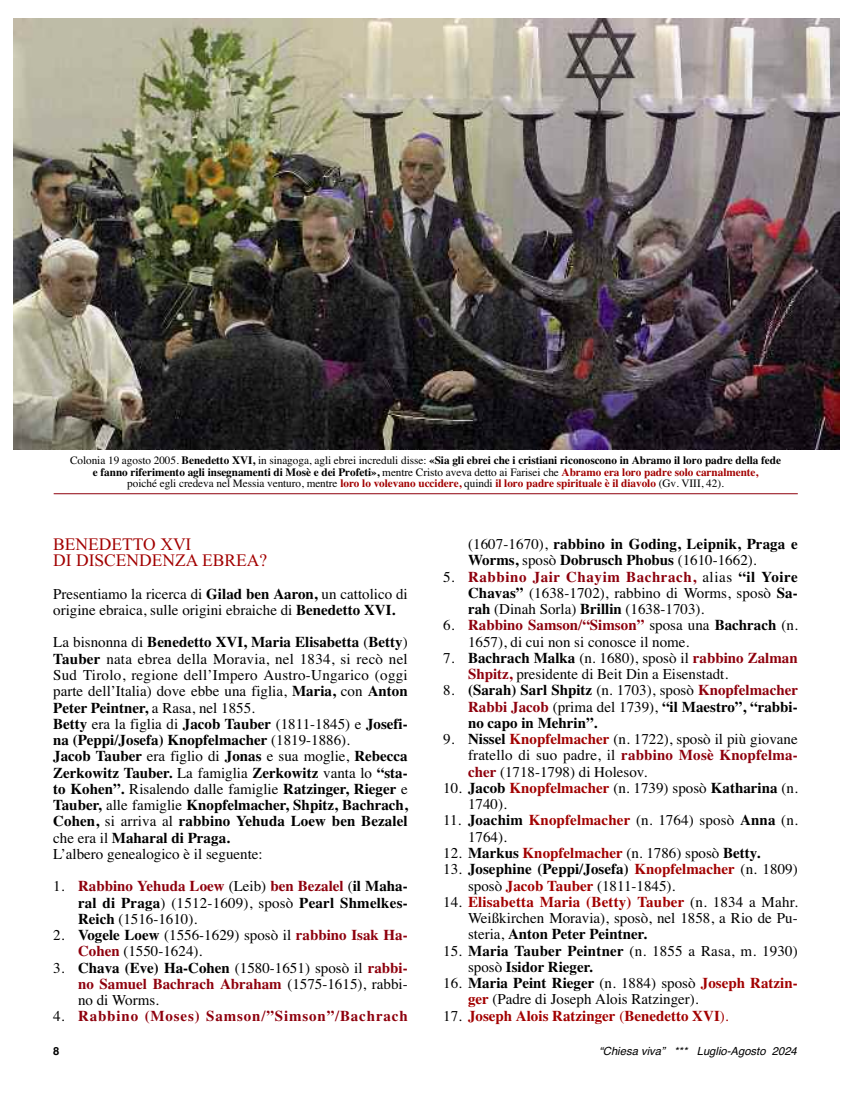
<style>
.page{position:relative;width:851px;height:1117px;background:#fff}
.page>*{position:absolute;margin:0;border:0;box-sizing:border-box;transform-origin:0 0}
.t1{font:17.5px/16.2px "Times New Roman";color:#a20000}
.t2{font:15px/16.2px "Times";color:#000}
.t3{font:700 15px/16.2px "Times";color:#000}
.t4{font:700 15px "Times";letter-spacing:.055em;color:#8e000d}
.t5{font:700 15px "Times";color:#a20000}
.t6{font:11.25px/11.2px "Times";letter-spacing:-.005em;color:#000;text-align:center}
.t7{font:italic 11.25px "Helvetica";color:#000}
.t8{font:700 11.25px "Helvetica";color:#000}
.s1{font-weight:700}
.s2{font-weight:700;color:#a20000}
.s3{font-weight:700;color:#8e000d}
.s4{font-weight:400;color:#000}
.s5{font-weight:400}
.s6{color:#8e000d}
</style>
<div class="page">
<img style="left:13px;top:19px;width:825px;height:430px">
<hr style="left:54px;top:493px;width:743px;height:1px;background:#8e000d">
<p class="t6" style="left:70px;top:454px;width:712px">Colonia 19 agosto 2005. <span class="s1">Benedetto XVI,</span> in sinagoga, agli ebrei increduli disse: <span class="s1">«Sia gli ebrei che i cristiani riconoscono in Abramo il loro padre della fede e fanno riferimento agli insegnamenti di Mosè e dei Profeti»,</span> mentre Cristo aveva detto ai Farisei che <span class="s2">Abramo era loro padre solo carnalmente,<br></span>poiché egli credeva nel Messia venturo, mentre <span class="s2">loro lo volevano uccidere,</span> quindi <span class="s2">il loro padre spirituale è il diavolo</span> (Gv. VIII, 42).</p>
<p class="t1" style="left:53px;top:535px;width:215px">BENEDETTO XVI<br>DI DISCENDENZA EBREA?</p>
<p class="t2" style="left:53px;top:585px;width:356px">Presentiamo la ricerca di <span class="s1">Gilad ben Aaron,</span> un cattolico di origine ebraica, sulle origini ebraiche di <span class="s1">Benedetto XVI.</span></p>
<p class="t2" style="left:53px;top:634px;width:356px">La bisnonna di <span class="s1">Benedetto XVI, Maria Elisabetta</span> (<span class="s1">Betty</span>)<br><span class="s1">Tauber</span> nata ebrea della Moravia, nel 1834, si recò nel Sud Tirolo, regione dell’Impero Austro-Ungarico (oggi parte dell’Italia) dove ebbe una figlia, <span class="s1">Maria,</span> con <span class="s1">Anton Peter Peintner,</span> a Rasa, nel 1855.<br><span class="s1">Betty</span> era la figlia di <span class="s1">Jacob Tauber</span> (1811-1845) e <span class="s1">Josefi&shy;na (Peppi/Josefa) Knopfelmacher</span> (1819-1886).<br><span class="s1">Jacob Tauber</span> era figlio di <span class="s1">Jonas</span> e sua moglie, <span class="s1">Rebecca Zerkowitz Tauber.</span> La famiglia <span class="s1">Zerkowitz</span> vanta lo <span class="s1">“sta&shy;to Kohen”.</span> Risalendo dalle famiglie <span class="s1">Ratzinger, Rieger</span> e <span class="s1">Tauber,</span> alle famiglie <span class="s1">Knopfelmacher, Shpitz, Bachrach, Cohen,</span> si arriva al <span class="s1">rabbino Yehuda Loew ben Bezalel </span>che era il <span class="s1">Maharal di Praga.<br></span>L’albero genealogico è il seguente:</p>
<p class="t2" style="left:78px;top:877px;width:331px;text-align:justify;text-indent:-25px">1. <span class="s3">Rabbino Yehuda Loew</span> (Leib) <span class="s3">ben Bezalel</span> (<span class="s1">il Maha&shy;ral di Praga</span>) (1512-1609), sposò <span class="s1">Pearl Shmelkes-Reich</span> (1516-1610).</p>
<p class="t2" style="left:78px;top:926px;width:331px;text-indent:-25px">2. <span class="s1">Vogele Loew</span> (1556-1629) sposò il <span class="s3">rabbino Isak Ha-<br>Cohen</span> (1550-1624).</p>
<p class="t2" style="left:78px;top:959px;width:331px;text-align:justify;text-indent:-25px">3. <span class="s1">Chava (Eve) Ha-Cohen</span> (1580-1651) sposò il <span class="s3">rabbi&shy;no Samuel Bachrach Abraham</span> (1575-1615), rabbi&shy;no di Worms.</p>
<p class="t4" style="left:53px;top:1007px;width:356px"><span class="s4">4.</span> Rabbino (Moses) Samson/”Simson”/Bachrach</p>
<p class="t8" style="left:53px;top:1043px;width:8px">8</p>
<p class="t7" style="left:599px;top:1043px;width:199px">“Chiesa viva” *** Luglio-Agosto 2024</p>
<p class="t3" style="left:468px;top:535px;width:331px"><span class="s5">(1607-1670),</span> rabbino in Goding, Leipnik, Praga e<br>Worms, <span class="s5">sposò</span> Dobrusch Phobus <span class="s5">(1610-1662).</span></p>
<p class="t2" style="left:468px;top:568px;width:331px;text-align:justify;text-indent:-25px">5. <span class="s3">Rabbino Jair Chayim Bachrach,</span> alias <span class="s1">“il Yoire Chavas”</span> (1638-1702), rabbino di Worms, sposò <span class="s1">Sa&shy;rah</span> (Dinah Sorla) <span class="s1">Brillin</span> (1638-1703).</p>
<p class="t2" style="left:468px;top:617px;width:331px;text-indent:-25px">6. <span class="s3">Rabbino Samson/“Simson”</span> sposa una <span class="s1">Bachrach</span> (n.<br>1657), di cui non si conosce il nome.</p>
<p class="t2" style="left:468px;top:649px;width:331px;text-indent:-25px">7. <span class="s1">Bachrach Malka</span> (n. 1680), sposò il <span class="s3">rabbino Zalman<br>Shpitz,</span> presidente di Beit Din a Eisenstadt.</p>
<p class="t3" style="left:468px;top:682px;width:331px;text-align:justify;text-indent:-25px"><span class="s5">8.</span> (Sarah) Sarl Shpitz <span class="s5">(n. 1703), sposò</span> <span class="s6">Knopfelmacher Rabbi Jacob</span> <span class="s5">(prima del 1739),</span> “il Maestro”, “rabbi&shy;no capo in Mehrin”.</p>
<p class="t2" style="left:468px;top:730px;width:331px;text-align:justify;text-indent:-25px">9. <span class="s1">Nissel</span> <span class="s2">Knopfelmacher</span> (n. 1722), sposò il più giovane fratello di suo padre, il <span class="s3">rabbino Mosè Knopfelma&shy;cher</span> (1718-1798) di Holesov.</p>
<p class="t2" style="left:468px;top:779px;width:331px;text-indent:-25px">10. <span class="s1">Jacob</span> <span class="s2">Knopfelmacher</span> (n. 1739) sposò <span class="s1">Katharina</span> (n.<br>1740).</p>
<p class="t2" style="left:468px;top:812px;width:331px;text-indent:-25px">11. <span class="s1">Joachim</span> <span class="s2">Knopfelmacher</span> (n. 1764) sposò <span class="s1">Anna</span> (n.<br>1764).</p>
<p class="t2" style="left:443px;top:844px;width:318px">12. <span class="s1">Markus</span> <span class="s2">Knopfelmacher</span> (n. 1786) sposò <span class="s1">Betty.</span></p>
<p class="t2" style="left:468px;top:860px;width:331px;text-indent:-25px">13. <span class="s1">Josephine (Peppi/Josefa)</span> <span class="s2">Knopfelmacher</span> (n. 1809) sposò <span class="s2">Jacob Tauber</span> (1811-1845).</p>
<p class="t2" style="left:468px;top:893px;width:331px;text-align:justify;text-indent:-25px">14. <span class="s2">Elisabetta Maria (Betty) Tauber</span> (n. 1834 a Mahr.<br>Weißkirchen Moravia), sposò, nel 1858, a Rio de Pu&shy;steria, <span class="s1">Anton Peter Peintner.</span></p>
<p class="t3" style="left:468px;top:942px;width:331px;text-indent:-25px"><span class="s5">15.</span> Maria Tauber Peintner <span class="s5">(n. 1855 a Rasa, m. 1930) sposò</span> Isidor Rieger.</p>
<p class="t2" style="left:468px;top:974px;width:331px;text-indent:-25px">16. <span class="s1">Maria Peint Rieger</span> (n. 1884) sposò <span class="s2">Joseph Ratzin&shy;ger</span> (Padre di Joseph Alois Ratzinger).</p>
<p class="t5" style="left:443px;top:1006px;width:287px"><span class="s4">17.</span> Joseph Alois Ratzinger <span class="s5">(</span>Benedetto XVI<span class="s5">).</span></p>
</div>
